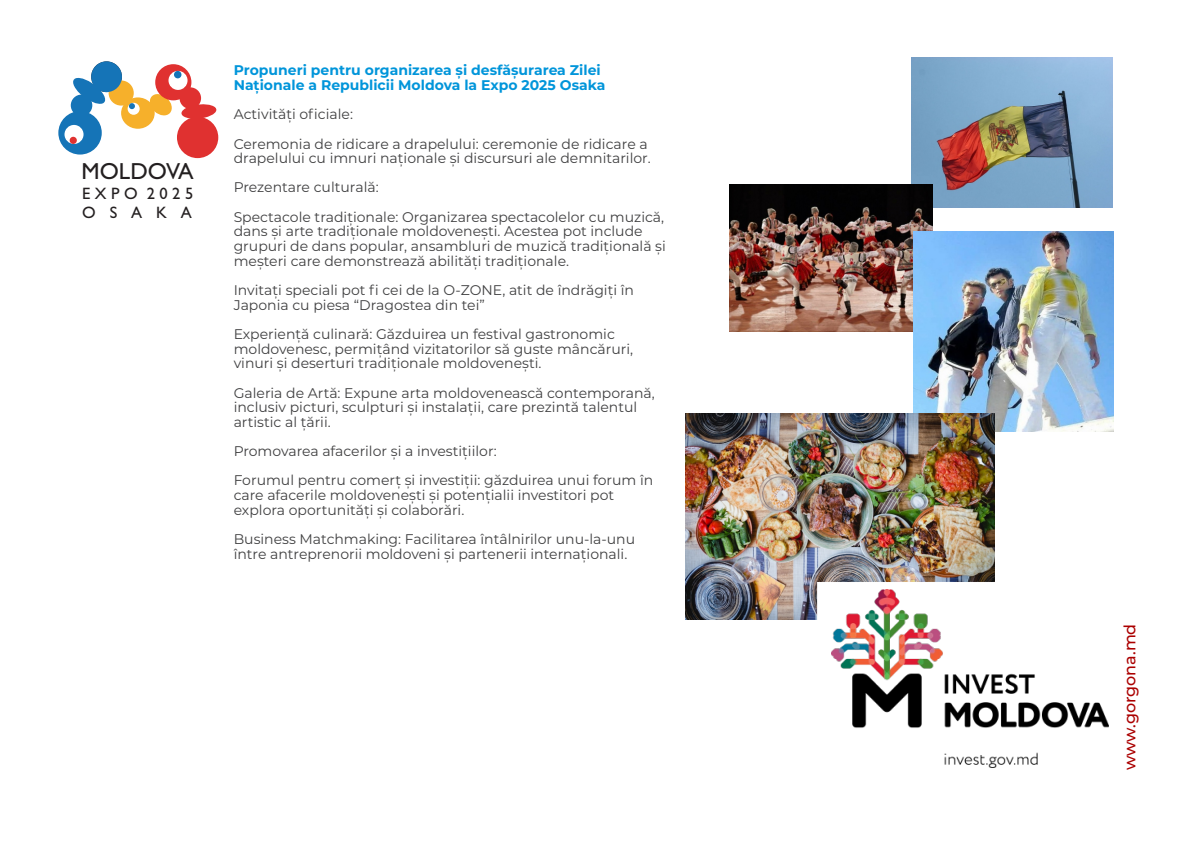
<style>
.page{position:relative;width:1191px;height:842px;background:#fff}
.page>*{position:absolute;margin:0;border:0;box-sizing:border-box;transform-origin:0 0}
.t1{font:23.3px "Gill Sans";color:#231f20}
.t2{font:16.5px/18.7px "Gill Sans";letter-spacing:.27em;color:#231f20}
.t3{font:500 16px "Montserrat";color:#ab0000}
.t4{font:14px/14.6px "Montserrat";color:#404041}
.t5{font:700 14px/14.6px "Montserrat";color:#0095da}
</style>
<div class="page">
<img style="left:911px;top:57px;width:201px;height:151px">
<img style="left:729px;top:184px;width:203px;height:148px">
<div style="left:109px;top:80px;width:25px;height:26px;background:#f6b02b;border-radius:50%"></div>
<div style="left:121px;top:97px;width:34px;height:32px;background:#f6b02b;border-radius:50%"></div>
<div style="left:58px;top:111px;width:44px;height:44px;background:#1574b7;border-radius:50%"></div>
<div style="left:71px;top:95px;width:21px;height:21px;background:#1574b7;border-radius:50%"></div>
<div style="left:91px;top:61px;width:31px;height:31px;background:#1574b7;border-radius:50%"></div>
<svg style="left:71px;top:77px;width:36px;height:28px"></svg>
<svg style="left:148px;top:94px;width:25px;height:23px"></svg>
<div style="left:155px;top:64px;width:36px;height:36px;background:#e03130;border-radius:50%"></div>
<div style="left:179px;top:87px;width:22px;height:22px;background:#e03130;border-radius:50%"></div>
<svg style="left:180px;top:103px;width:37px;height:17px"></svg>
<div style="left:177px;top:117px;width:41px;height:41px;background:#e03130;border-radius:50%"></div>
<div style="left:64px;top:125px;width:20px;height:19px;background:#fff;border-radius:50%"></div>
<div style="left:168px;top:71px;width:19px;height:19px;background:#fff;border-radius:50%"></div>
<div style="left:70px;top:137px;width:7px;height:7px;background:#e03130;border-radius:50%"></div>
<div style="left:128px;top:103px;width:12px;height:12px;background:#fff;border-radius:50%"></div>
<div style="left:174px;top:71px;width:7px;height:7px;background:#1574b7;border-radius:50%"></div>
<svg style="left:129px;top:103px;width:6px;height:6px"></svg>
<img style="left:913px;top:232px;width:200px;height:200px">
<img style="left:685px;top:413px;width:309px;height:206px">
<svg style="left:817px;top:582px;width:177px;height:74px"></svg>
<img style="left:832px;top:589px;width:276px;height:179px">
<h1 class="t1" style="left:82px;top:163px;width:114px">MOLDOVA</h1>
<p class="t2" style="left:82px;top:186px;width:113px">EXPO 2025<br>OSAKA</p>
<p class="t5" style="left:234px;top:63px;width:373px">Propuneri pentru organizarea și desfășurarea Zilei<br>Naționale a Republicii Moldova la Expo 2025 Osaka</p>
<p class="t4" style="left:234px;top:100px;width:415px;line-height:29.3px">Activități oficiale:<br>Ceremonia de ridicare a drapelului: ceremonie de ridicare a</p>
<p class="t4" style="left:234px;top:143px;width:432px;line-height:29.3px">drapelului cu imnuri naționale și discursuri ale demnitarilor.<br>Prezentare culturală:<br>Spectacole tradiționale: Organizarea spectacolelor cu muzică,</p>
<p class="t4" style="left:234px;top:224px;width:434px">dans și arte tradiționale moldovenești. Acestea pot include grupuri de dans popular, ansambluri de muzică tradițională și meșteri care demonstrează abilități tradiționale.</p>
<p class="t4" style="left:234px;top:283px;width:402px">Invitați speciali pot fi cei de la O-ZONE, atit de îndrăgiți în<br>Japonia cu piesa “Dragostea din tei”</p>
<p class="t4" style="left:234px;top:327px;width:401px">Experiență culinară: Găzduirea un festival gastronomic moldovenesc, permițând vizitatorilor să guste mâncăruri, vinuri și deserturi tradiționale moldovenești.</p>
<p class="t4" style="left:234px;top:385px;width:422px">Galeria de Artă: Expune arta moldovenească contemporană, inclusiv picturi, sculpturi și instalații, care prezintă talentul artistic al țării.</p>
<p class="t4" style="left:234px;top:436px;width:421px;line-height:29.3px">Promovarea afacerilor și a investițiilor:<br>Forumul pentru comerț și investiții: găzduirea unui forum în</p>
<p class="t4" style="left:234px;top:488px;width:382px">care afacerile moldovenești și potențialii investitori pot explora oportunități și colaborări.</p>
<p class="t4" style="left:234px;top:532px;width:403px">Business Matchmaking: Facilitarea întâlnirilor unu-la-unu între antreprenorii moldoveni și partenerii internaționali.</p>
<p class="t3" style="left:1119px;top:770px;width:148px;rotate:-90deg">www.gorgona.md</p>
</div>
